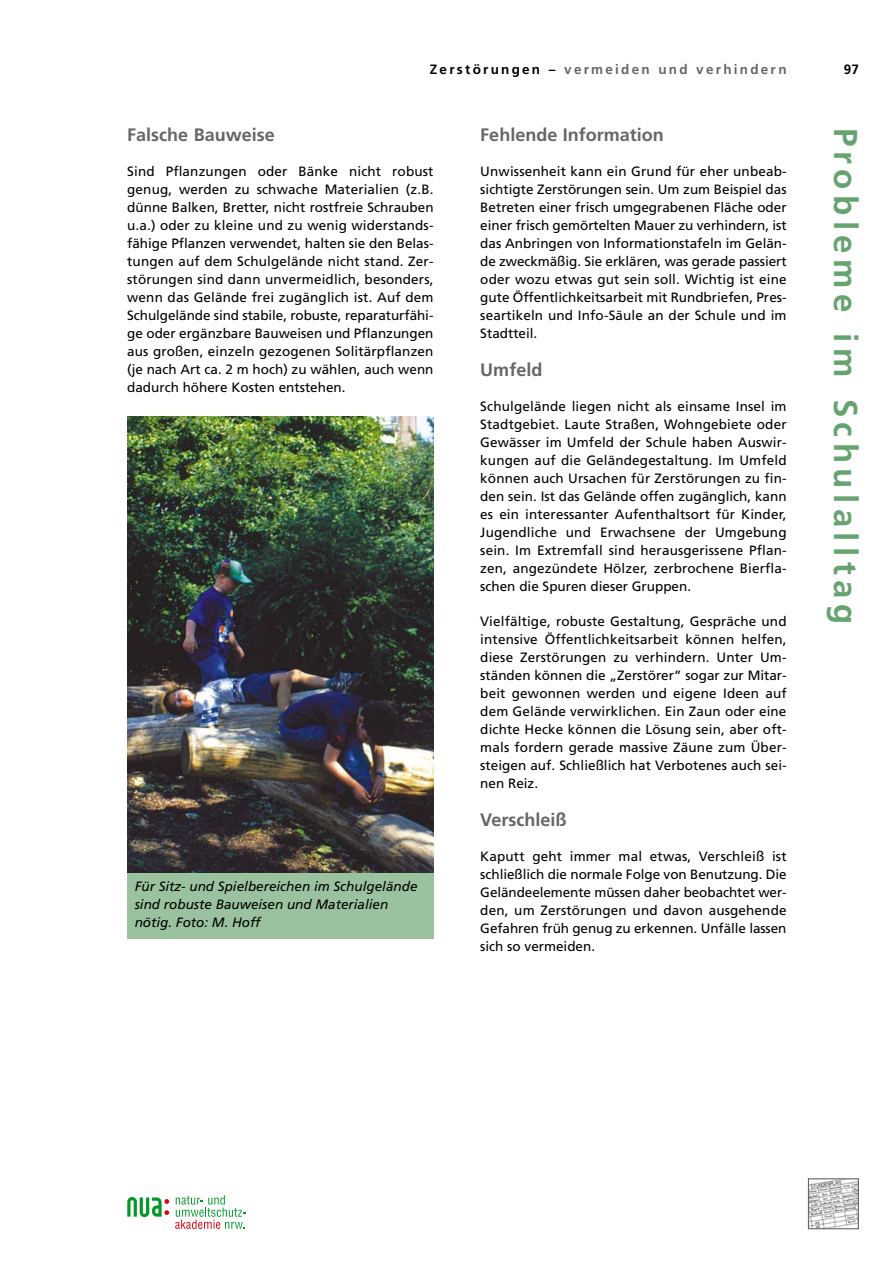
<style>
.page{position:relative;width:893px;height:1262px;background:#fff}
.page>*{position:absolute;margin:0;border:0;box-sizing:border-box;transform-origin:0 0}
.t1{font:700 33px "Frutiger";letter-spacing:.165em;color:#65a46f}
.t2{font:700 18px "Frutiger";color:#666}
.t3{font:13.5px/18px "Frutiger";color:#000;text-align:justify}
.t4{font:italic 13.5px/18px "Frutiger";color:#000}
.t5{font:700 13.5px "Frutiger";letter-spacing:.165em;color:#666}
.t6{font:700 13.5px "Frutiger";color:#000}
.s1{color:#000}
</style>
<div class="page">
<img style="left:809px;top:1180px;width:47px;height:47px">
<div style="left:807px;top:1178px;width:51px;height:51px;border:1px solid #666"></div>
<svg style="left:175px;top:1195px;width:71px;height:33px"></svg>
<svg style="left:127px;top:1197px;width:42px;height:20px"></svg>
<img style="left:127px;top:417px;width:306px;height:456px">
<div style="left:127px;top:873px;width:306px;height:66px;background:#9bc29e"></div>
<p class="t5" style="left:430px;top:64px;width:358px"><span class="s1">Zerstörungen –</span> vermeiden und verhindern</p>
<p class="t6" style="left:843px;top:64px;width:17px">97</p>
<h2 class="t2" style="left:127px;top:128px;width:149px">Falsche Bauweise</h2>
<p class="t3" style="left:127px;top:163px;width:308px">Sind Pflanzungen oder Bänke nicht robust genug, werden zu schwache Materialien (z.B. dünne Balken, Bretter, nicht rostfreie Schrauben u.a.) oder zu kleine und zu wenig widerstands&shy;fähige Pflanzen verwendet, halten sie den Belas&shy;tungen auf dem Schulgelände nicht stand. Zer&shy;störungen sind dann unvermeidlich, besonders, wenn das Gelände frei zugänglich ist. Auf dem Schulgelände sind stabile, robuste, reparaturfähi&shy;ge oder ergänzbare Bauweisen und Pflanzungen aus großen, einzeln gezogenen Solitärpflanzen (je nach Art ca. 2 m hoch) zu wählen, auch wenn dadurch höhere Kosten entstehen.</p>
<p class="t4" style="left:135px;top:878px;width:284px">Für Sitz- und Spielbereichen im Schulgelände sind robuste Bauweisen und Materialien nötig. Foto: M. Hoff</p>
<h2 class="t2" style="left:480px;top:128px;width:185px">Fehlende Information</h2>
<p class="t3" style="left:480px;top:163px;width:308px">Unwissenheit kann ein Grund für eher unbeab&shy;sichtigte Zerstörungen sein. Um zum Beispiel das Betreten einer frisch umgegrabenen Fläche oder einer frisch gemörtelten Mauer zu verhindern, ist das Anbringen von Informationstafeln im Gelän&shy;de zweckmäßig. Sie erklären, was gerade passiert oder wozu etwas gut sein soll. Wichtig ist eine gute Öffentlichkeitsarbeit mit Rundbriefen, Pres&shy;seartikeln und Info-Säule an der Schule und im Stadtteil.</p>
<h2 class="t2" style="left:480px;top:363px;width:64px">Umfeld</h2>
<p class="t3" style="left:480px;top:398px;width:308px">Schulgelände liegen nicht als einsame Insel im Stadtgebiet. Laute Straßen, Wohngebiete oder Gewässer im Umfeld der Schule haben Auswir&shy;kungen auf die Geländegestaltung. Im Umfeld können auch Ursachen für Zerstörungen zu fin&shy;den sein. Ist das Gelände offen zugänglich, kann es ein interessanter Aufenthaltsort für Kinder, Jugendliche und Erwachsene der Umgebung sein. Im Extremfall sind herausgerissene Pflan&shy;zen, angezündete Hölzer, zerbrochene Bierfla&shy;schen die Spuren dieser Gruppen.</p>
<p class="t3" style="left:480px;top:613px;width:308px">Vielfältige, robuste Gestaltung, Gespräche und intensive Öffentlichkeitsarbeit können helfen, diese Zerstörungen zu verhindern. Unter Um&shy;ständen können die „Zerstörer” sogar zur Mitar&shy;beit gewonnen werden und eigene Ideen auf dem Gelände verwirklichen. Ein Zaun oder eine dichte Hecke können die Lösung sein, aber oft&shy;mals fordern gerade massive Zäune zum Über&shy;steigen auf. Schließlich hat Verbotenes auch sei&shy;nen Reiz.</p>
<h2 class="t2" style="left:480px;top:813px;width:88px">Verschleiß</h2>
<p class="t3" style="left:480px;top:848px;width:308px">Kaputt geht immer mal etwas, Verschleiß ist schließlich die normale Folge von Benutzung. Die Geländeelemente müssen daher beobachtet wer&shy;den, um Zerstörungen und davon ausgehende Gefahren früh genug zu erkennen. Unfälle lassen sich so vermeiden.</p>
<h1 class="t1" style="left:858px;top:128px;width:498px;rotate:90deg">Probleme im Schulalltag</h1>
</div>
